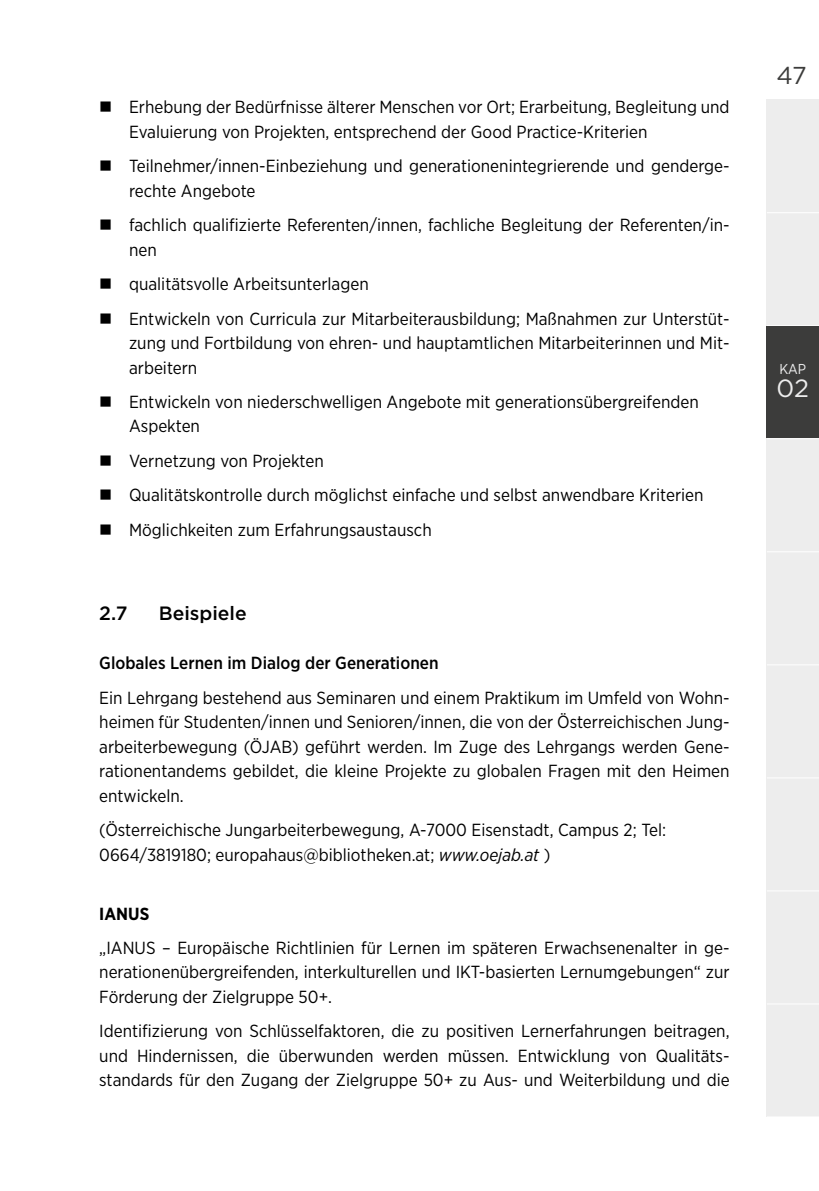
<style>
.page{position:relative;width:819px;height:1191px;background:#fff}
.page>*{position:absolute;margin:0;border:0;box-sizing:border-box;transform-origin:0 0}
.t1{font:24.85px "Gotham";color:#ededed}
.t2{font:24.5px "Gotham";color:#3c3c3b}
.t3{font:500 19.25px "Gotham";color:#000}
.t4{font:17.5px/24.5px "Gotham Narrow";color:#000}
.t5{font:500 17.5px "Gotham Narrow";color:#000}
.t6{font:700 17.5px "Gotham Narrow";color:#000}
.t7{font:14.35px "Gotham Narrow";color:#ededed}
.s1{font-style:italic}
</style>
<div class="page">
<div style="left:766px;top:99px;width:53px;height:1017px;background:#ededed"></div>
<hr style="left:766px;top:212px;width:53px;height:1px;background:#fff">
<hr style="left:766px;top:325px;width:53px;height:1px;background:#fff">
<hr style="left:766px;top:438px;width:53px;height:1px;background:#fff">
<hr style="left:766px;top:551px;width:53px;height:1px;background:#fff">
<hr style="left:766px;top:664px;width:53px;height:1px;background:#fff">
<hr style="left:766px;top:777px;width:53px;height:1px;background:#fff">
<hr style="left:766px;top:890px;width:53px;height:1px;background:#fff">
<hr style="left:766px;top:1003px;width:53px;height:1px;background:#fff">
<div style="left:766px;top:326px;width:53px;height:112px;background:#3c3c3b"></div>
<p class="t4" style="left:129px;top:94px;width:602px">Erhebung der Bedürfnisse älterer Menschen vor Ort; Erarbeitung, Begleitung und<br>Evaluierung von Projekten, entsprechend der Good Practice-Kriterien</p>
<p class="t4" style="left:129px;top:153px;width:602px">Teilnehmer/innen-Einbeziehung und generationenintegrierende und genderge&shy;rechte Angebote</p>
<p class="t4" style="left:129px;top:212px;width:602px">fachlich qualifizierte Referenten/innen, fachliche Begleitung der Referenten/in&shy;nen</p>
<p class="t4" style="left:129px;top:266px;width:602px;line-height:34.5px">qualitätsvolle Arbeitsunterlagen<br>Entwickeln von Curricula zur Mitarbeiterausbildung; Maßnahmen zur Unterstüt-</p>
<p class="t4" style="left:129px;top:330px;width:602px">zung und Fortbildung von ehren- und hauptamtlichen Mitarbeiterinnen und Mit&shy;arbeitern</p>
<p class="t4" style="left:129px;top:389px;width:571px">Entwickeln von niederschwelligen Angebote mit generationsübergreifenden<br>Aspekten</p>
<p class="t4" style="left:129px;top:443px;width:576px;line-height:34.5px">Vernetzung von Projekten<br>Qualitätskontrolle durch möglichst einfache und selbst anwendbare Kriterien<br>Möglichkeiten zum Erfahrungsaustausch</p>
<p class="t3" style="left:99px;top:600px;width:30px">2.7</p>
<p class="t3" style="left:159px;top:600px;width:89px">Beispiele</p>
<p class="t5" style="left:99px;top:652px;width:341px">Globales Lernen im Dialog der Generationen</p>
<p class="t4" style="left:99px;top:685px;width:632px;text-align:justify">Ein Lehrgang bestehend aus Seminaren und einem Praktikum im Umfeld von Wohn&shy;heimen für Studenten/innen und Senioren/innen, die von der Österreichischen Jung&shy;arbeiterbewegung (ÖJAB) geführt werden. Im Zuge des Lehrgangs werden Gene&shy;rationentandems gebildet, die kleine Projekte zu globalen Fragen mit den Heimen entwickeln.</p>
<p class="t4" style="left:99px;top:817px;width:568px">(Österreichische Jungarbeiterbewegung, A-7000 Eisenstadt, Campus 2; Tel:<br>0664/3819180; europahaus@bibliotheken.at; <span class="s1">www.oejab.at</span> )</p>
<p class="t6" style="left:99px;top:902px;width:51px">IANUS</p>
<p class="t4" style="left:99px;top:935px;width:632px;text-align:justify">„IANUS – Europäische Richtlinien für Lernen im späteren Erwachsenenalter in ge&shy;nerationenübergreifenden, interkulturellen und IKT-basierten Lernumgebungen“ zur Förderung der Zielgruppe 50+.</p>
<p class="t4" style="left:99px;top:1018px;width:632px;text-align:justify">Identifizierung von Schlüsselfaktoren, die zu positiven Lernerfahrungen beitragen, und Hindernissen, die überwunden werden müssen. Entwicklung von Qualitäts&shy;standards für den Zugang der Zielgruppe 50+ zu Aus- und Weiterbildung und die</p>
<h2 class="t2" style="left:776px;top:62px;width:32px">47</h2>
<p class="t7" style="left:779px;top:360px;width:28px">KAP</p>
<h1 class="t1" style="left:776px;top:374px;width:34px">02</h1>
</div>
